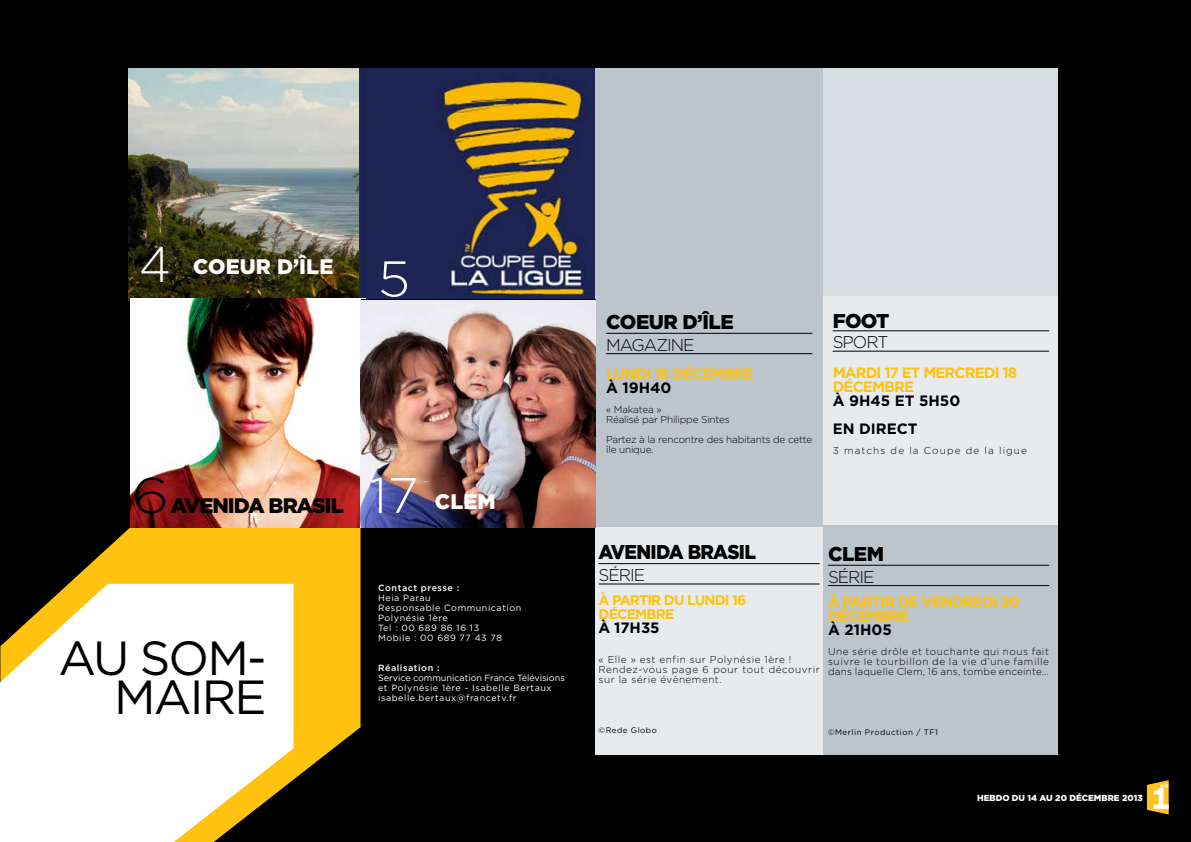
<style>
.page{position:relative;width:1191px;height:842px;background:#000}
.page>*{position:absolute;margin:0;border:0;box-sizing:border-box;transform-origin:0 0}
.t1{font:300 50px "Gotham";color:#fff;scale:1.06 1}
.t2{font:300 50px "Gotham";color:#000;scale:1.17 1}
.t3{font:300 50px "Gotham";color:#fff}
.t4{font:47.8px/39px "Gotham";letter-spacing:-.04em;color:#000;text-align:right}
.t5{font:900 21px "Gotham";letter-spacing:.005em;color:#fff}
.t6{font:900 21px "Gotham";letter-spacing:-.045em;color:#000}
.t7{font:900 20px "Gotham";letter-spacing:-.035em;color:#000}
.t8{font:900 20px "Gotham";letter-spacing:-.035em;color:#000;scale:.94 1}
.t9{font:300 17px "Gotham";letter-spacing:-.06em;color:#000}
.t10{font:700 15px/14px "Gotham";letter-spacing:-.06em;color:#ffc20e}
.t11{font:700 15px/28px "Gotham";color:#000}
.t12{font:700 14px/14px "Gotham";letter-spacing:-.06em;color:#ffc20e}
.t13{font:300 10px/10px "Gotham";letter-spacing:.05em;color:#000}
.t14{font:300 10px/10px "Gotham";letter-spacing:-.02em;color:#000}
.t15{font:300 10px "Gotham";letter-spacing:.11em;color:#000}
.t16{font:9px/10px "Gotham";letter-spacing:.06em;color:#fff}
.t17{font:500 9px "Gotham";letter-spacing:.06em;color:#fff}
.t18{font:900 8.7px "Gotham";color:#fff}
.t19{font:8px "Gotham";letter-spacing:.06em;color:#000}
</style>
<div class="page">
<svg style="left:68px;top:525px;width:292px;height:255px;background:#dea90d"></svg>
<svg style="left:0;top:584px;width:293px;height:258px;background:#efeadb"></svg>
<img style="left:359px;top:69px;width:236px;height:230px">
<img style="left:129px;top:69px;width:230px;height:232px">
<div style="left:595px;top:68px;width:227px;height:229px;background:#bbc5cb"></div>
<div style="left:822px;top:68px;width:235px;height:229px;background:#d7dee2"></div>
<div style="left:595px;top:525px;width:227px;height:229px;background:#e7ebee"></div>
<div style="left:822px;top:297px;width:235px;height:228px;background:#e7ebee"></div>
<div style="left:822px;top:525px;width:235px;height:229px;background:#bbc5cb"></div>
<svg style="left:1147px;top:780px;width:21px;height:34px"></svg>
<div style="left:595px;top:297px;width:227px;height:229px;background:#bbc5cb"></div>
<img style="left:131px;top:299px;width:229px;height:228px">
<img style="left:360px;top:300px;width:235px;height:227px">
<hr style="left:606px;top:333px;width:206px;height:1px;background:#000">
<hr style="left:606px;top:353px;width:206px;height:1px;background:#000">
<hr style="left:598px;top:563px;width:221px;height:1px;background:#000">
<hr style="left:598px;top:584px;width:221px;height:1px;background:#000">
<hr style="left:832px;top:331px;width:217px;height:1px;background:#000">
<hr style="left:832px;top:351px;width:217px;height:1px;background:#000">
<hr style="left:828px;top:565px;width:221px;height:1px;background:#000">
<hr style="left:828px;top:585px;width:221px;height:1px;background:#000">
<h1 class="t3" style="left:139px;top:233px;width:34px">4</h1>
<h3 class="t5" style="left:193px;top:252px;width:32px">COEU</h3>
<h3 class="t5" style="left:256px;top:252px;width:77px">R D’ÎLE</h3>
<h1 class="t1" style="left:378px;top:247px;width:32px">5</h1>
<h1 class="t2" style="left:132px;top:464px;width:34px">6</h1>
<h1 class="t1" style="left:369px;top:464px;width:48px">17</h1>
<h3 class="t6" style="left:171px;top:491px;width:175px">AVENIDA BRASIL</h3>
<h3 class="t5" style="left:435px;top:487px;width:62px">CLEM</h3>
<h2 class="t4" style="left:58px;top:638px;width:210px">au som&shy;maire</h2>
<p class="t17" style="left:378px;top:582px;width:83px">Contact presse :</p>
<p class="t16" style="left:378px;top:593px;width:145px">Heia Parau<br>Responsable Communication<br>Polynésie 1ère<br>Tel : 00 689 86 16 13<br>Mobile : 00 689 77 43 78</p>
<p class="t17" style="left:378px;top:662px;width:63px">Réalisation :</p>
<p class="t16" style="left:378px;top:673px;width:188px">Service communication France Télévisions et Polynésie 1ère - Isabelle Bertaux isabelle.bertaux@francetv.fr</p>
<h3 class="t7" style="left:606px;top:308px;width:29px">COEU</h3>
<h3 class="t7" style="left:663px;top:308px;width:70px">R D’ÎLE</h3>
<h3 class="t9" style="left:606px;top:334px;width:90px">magazine</h3>
<h3 class="t10" style="left:606px;top:366px;width:149px">LUNDI 16 DÉCEMBRE</h3>
<h3 class="t11" style="left:606px;top:373px;width:67px">À 19H40</h3>
<p class="t14" style="left:606px;top:404px;width:125px">« M akatea »<br>Réalisé par Philippe Sintes</p>
<p class="t14" style="left:606px;top:434px;width:208px">Partez à la rencontre des habitants de cette île unique.</p>
<h3 class="t7" style="left:832px;top:307px;width:58px">FOOT</h3>
<h3 class="t9" style="left:832px;top:331px;width:57px">sport</h3>
<h3 class="t10" style="left:832px;top:366px;width:186px">MARDI 17 ET MERCREDI 18<br>DÉCEMBRE</h3>
<h3 class="t11" style="left:832px;top:387px;width:129px">À 9H45 ET 5H50<br>EN DIRECT</h3>
<p class="t15" style="left:832px;top:444px;width:196px">3 matchs de la Coupe de la ligue</p>
<h3 class="t8" style="left:598px;top:538px;width:169px">AVENIDA BRASIL</h3>
<h3 class="t9" style="left:598px;top:564px;width:48px">série</h3>
<h3 class="t12" style="left:598px;top:593px;width:149px">À PARTIR DU LUNDI 16<br>DÉCEMBRE</h3>
<h3 class="t11" style="left:598px;top:613px;width:63px">À 17H35</h3>
<p class="t13" style="left:598px;top:654px;width:223px">« Elle » est enfin sur Polynésie 1ère !<br>Rendez-vous page 6 pour tout découvrir sur la série évènement.</p>
<h3 class="t7" style="left:828px;top:540px;width:58px">CLEM</h3>
<h3 class="t9" style="left:828px;top:566px;width:48px">série</h3>
<h3 class="t10" style="left:828px;top:594px;width:193px">À PARTIR DE VENDREDI 20<br>DÉCEMBRE</h3>
<h3 class="t11" style="left:828px;top:615px;width:65px">À 21H05</h3>
<p class="t13" style="left:828px;top:646px;width:223px;text-align:justify">Une série drôle et touchante qui nous fait suivre le tourbillon de la vie d’une famille dans laquelle Clem, 16 ans, tombe enceinte…</p>
<p class="t19" style="left:598px;top:725px;width:60px">©Rede Globo</p>
<p class="t19" style="left:828px;top:726px;width:112px">©Merlin Production / TF1</p>
<p class="t18" style="left:977px;top:792px;width:8px">HEBDO</p>
<p class="t18" style="left:1012px;top:792px;width:132px">DU 14 AU 20 DÉCEMBRE 2013</p>
</div>
